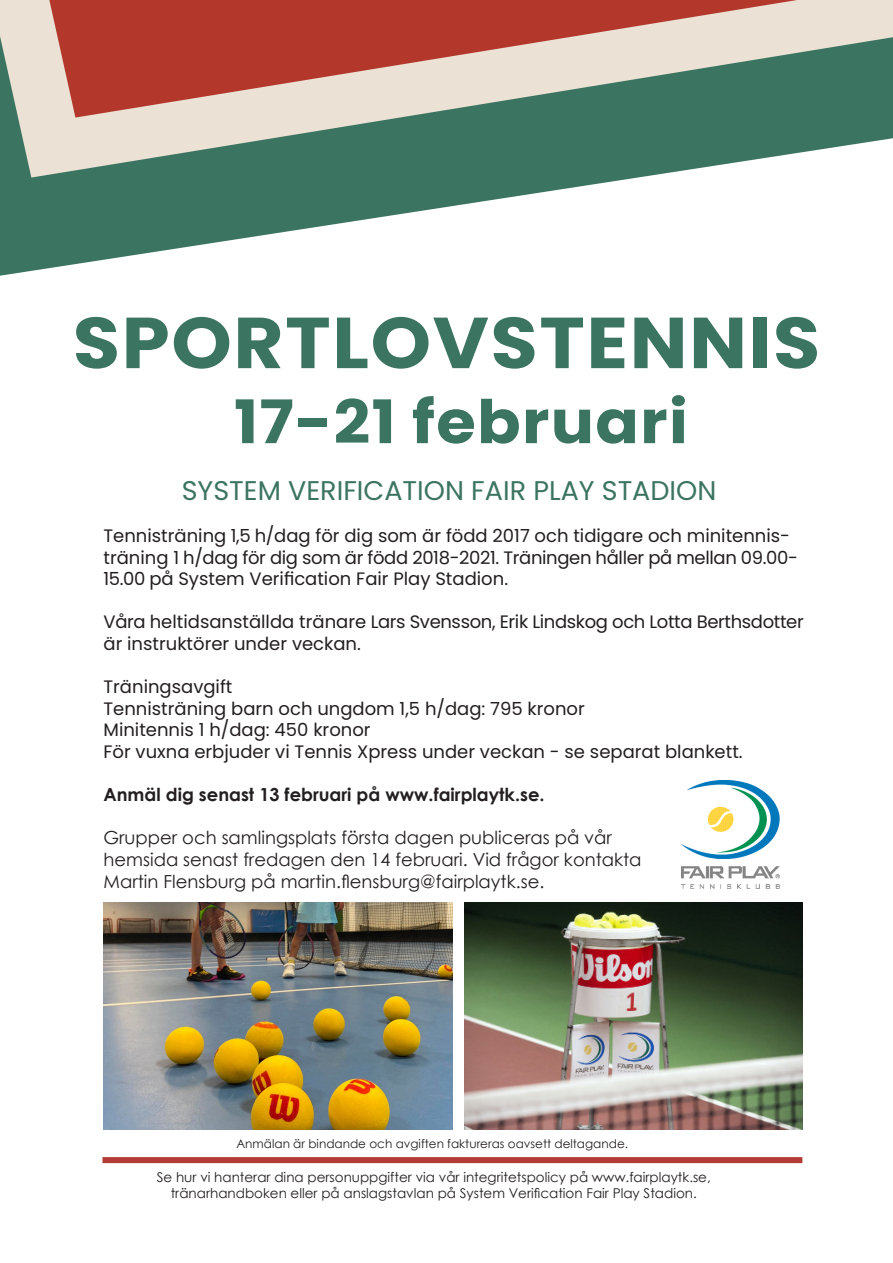
<style>
.page{position:relative;width:893px;height:1263px;background:#fff}
.page>*{position:absolute;margin:0;border:0;box-sizing:border-box;transform-origin:0 0}
.t1{font:700 72px "Poppins";letter-spacing:.02em;color:#3b7461;scale:1.07 1}
.t2{font:700 60px "Poppins";letter-spacing:.02em;color:#3b7461;scale:1.07 1}
.t3{font:27px "Poppins";color:#3b7461}
.t4{font:18px/21.6px "Poppins";color:#231f20}
.t5{font:18px "Century Gothic";color:#231f20}
.t6{font:18px/21.6px "Poppins";letter-spacing:-.02em;color:#231f20}
.t7{font:700 18px "Century Gothic";color:#231f20}
.t8{font:13.5px "Century Gothic";color:#231f20}
.t9{font:12px "Century Gothic";color:#231f20}
</style>
<div class="page">
<svg style="left:0;top:183px;width:602px;height:93px"></svg>
<svg style="left:78px;top:0;width:815px;height:183px;background:#978779"></svg>
<svg style="left:0;top:0;width:78px;height:216px;background:#acab9d"></svg>
<img style="left:682px;top:780px;width:98px;height:108px">
<img style="left:464px;top:902px;width:338px;height:228px">
<div style="left:102px;top:1157px;width:700px;height:6px;background:#b23c35"></div>
<img style="left:104px;top:902px;width:348px;height:228px">
<p class="t1" style="left:73px;top:301px;width:700px">SPORTLOVSTENNIS</p>
<p class="t2" style="left:234px;top:387px;width:426px">17-21 februari</p>
<p class="t3" style="left:182px;top:475px;width:536px">SYSTEM VERIFICATION FAIR PLAY STADION</p>
<p class="t4" style="left:104px;top:525px;width:688px">Tennisträning 1,5 h/dag för dig som är född 2017 och tidigare och minitennis-</p>
<p class="t6" style="left:104px;top:546px;width:696px">träning 1 h/dag för dig som är född 2018-2021. Träningen håller på mellan 09.00-<br>15.00 på System Verification Fair Play Stadion.</p>
<p class="t4" style="left:104px;top:611px;width:702px">Våra heltidsanställda tränare Lars Svensson, Erik Lindskog och Lotta Berthsdotter är instruktörer under veckan.</p>
<p class="t4" style="left:104px;top:676px;width:130px">Träningsavgift</p>
<p class="t4" style="left:104px;top:698px;width:641px">Tennisträning barn och ungdom 1,5 h/dag: 795 kronor<br>Minitennis 1 h/dag: 450 kronor<br>För vuxna erbjuder vi Tennis Xpress under veckan - se separat blankett.</p>
<p class="t7" style="left:104px;top:781px;width:442px">Anmäl dig senast 13 februari på www.fairplaytk.se.</p>
<p class="t5" style="left:104px;top:825px;width:510px">Grupper och samlingsplats första dagen publiceras på vår</p>
<p class="t5" style="left:104px;top:847px;width:540px">hemsida senast fredagen den 14 februari. Vid frågor kontakta</p>
<p class="t5" style="left:104px;top:868px;width:442px">Martin Flensburg på martin.flensburg@fairplaytk.se.</p>
<p class="t9" style="left:236px;top:1135px;width:393px">Anmälan är bindande och avgiften faktureras oavsett deltagande.</p>
<p class="t8" style="left:157px;top:1167px;width:555px">Se hur vi hanterar dina personuppgifter via vår integritetspolicy på www.fairplaytk.se,</p>
<p class="t8" style="left:171px;top:1184px;width:528px">tränarhandboken eller på anslagstavlan på System Verification Fair Play Stadion.</p>
</div>
